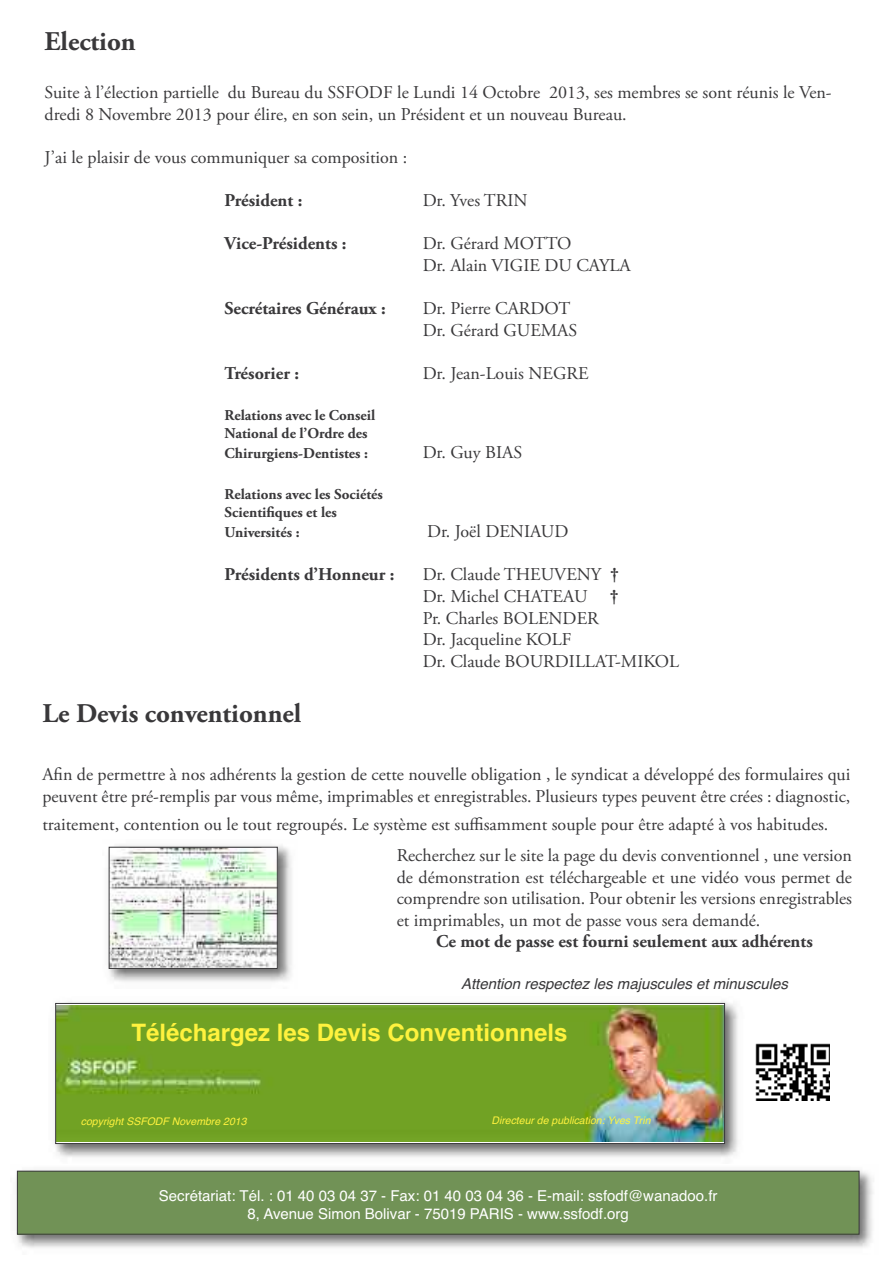
<style>
.page{position:relative;width:893px;height:1263px;background:#fff}
.page>*{position:absolute;margin:0;border:0;box-sizing:border-box;transform-origin:0 0}
.t1{font:700 27px "Adobe Garamond Pro";color:#39383a}
.t2{font:700 24px "Helvetica";color:#fff23e}
.t3{font:18px/21.6px "Adobe Garamond Pro";color:#39383a}
.t4{font:700 18px "Adobe Garamond Pro";color:#39383a}
.t5{font:700 15px/18px "Adobe Garamond Pro";color:#39383a}
.t6{font:15px/18px "Helvetica";color:#fff;text-align:center}
.t7{font:italic 15px "Helvetica";color:#39383a}
.t8{font:italic 10.5px "Helvetica";color:#fff23e}
.s1{font-weight:700}
</style>
<div class="page">
<img style="left:54px;top:1001px;width:684px;height:156px">
<img style="left:57px;top:1005px;width:666px;height:137px">
<div style="left:55px;top:1003px;width:670px;height:141px;border:1px solid #39383a"></div>
<img style="left:16px;top:1170px;width:857px;height:78px">
<div style="left:17px;top:1171px;width:842px;height:63px;background:#719256"></div>
<div style="left:17px;top:1171px;width:842px;height:63px;border:1px solid #39383a"></div>
<img style="left:755px;top:1043px;width:74px;height:57px">
<img style="left:108px;top:845px;width:184px;height:137px">
<img style="left:111px;top:849px;width:165px;height:118px">
<div style="left:109px;top:847px;width:169px;height:122px;border:1px solid #39383a"></div>
<h1 class="t1" style="left:45px;top:31px;width:93px">Election</h1>
<p class="t3" style="left:45px;top:83px;width:788px">Suite à l’élection partielle du Bureau du SSFODF le Lundi 14 Octobre 2013, ses membres se sont réunis le Ven&shy;dredi 8 Novembre 2013 pour élire, en son sein, un Président et un nouveau Bureau.</p>
<p class="t3" style="left:45px;top:148px;width:364px">J’ai le plaisir de vous communiquer sa composition :</p>
<p class="t4" style="left:225px;top:193px;width:79px">Président :</p>
<p class="t3" style="left:423px;top:191px;width:106px">Dr. Yves TRIN</p>
<p class="t4" style="left:225px;top:236px;width:123px">Vice-Présidents :</p>
<p class="t3" style="left:423px;top:234px;width:210px">Dr. Gérard MOTTO<br>Dr. Alain VIGIE DU CAYLA</p>
<p class="t4" style="left:225px;top:301px;width:163px">Secrétaires Généraux :</p>
<p class="t3" style="left:423px;top:299px;width:156px">Dr. Pierre CARDOT<br>Dr. Gérard GUEMAS</p>
<p class="t4" style="left:225px;top:366px;width:76px">Trésorier :</p>
<p class="t3" style="left:423px;top:364px;width:168px">Dr. Jean-Louis NEGRE</p>
<p class="t5" style="left:225px;top:407px;width:152px">Relations avec le Conseil<br>National de l’Ordre des</p>
<p class="t5" style="left:225px;top:446px;width:145px">Chirurgiens-Dentistes :</p>
<p class="t3" style="left:423px;top:443px;width:101px">Dr. Guy BIAS</p>
<p class="t5" style="left:225px;top:487px;width:160px">Relations avec les Sociétés<br>Scientifiques et les</p>
<p class="t5" style="left:225px;top:525px;width:76px">Universités :</p>
<p class="t3" style="left:427px;top:522px;width:143px">Dr. Joël DENIAUD</p>
<p class="t4" style="left:225px;top:568px;width:171px">Présidents d’Honneur :</p>
<p class="t3" style="left:423px;top:565px;width:198px">Dr. Claude THEUVENY <span class="s1">†<br></span>Dr. Michel CHATEAU</p>
<p class="t4" style="left:610px;top:589px;width:10px">†</p>
<p class="t3" style="left:423px;top:609px;width:258px">Pr. Charles BOLENDER<br>Dr. Jacqueline KOLF<br>Dr. Claude BOURDILLAT-MIKOL</p>
<h1 class="t1" style="left:42px;top:703px;width:261px">Le Devis conventionnel</h1>
<p class="t3" style="left:42px;top:765px;width:810px">Afin de permettre à nos adhérents la gestion de cette nouvelle obligation , le syndicat a développé des formulaires qui peuvent être pré-remplis par vous même, imprimables et enregistrables. Plusieurs types peuvent être crées : diagnostic,</p>
<p class="t3" style="left:397px;top:810px;width:457px;line-height:30.9px;text-indent:-354px">traitement, contention ou le tout regroupés. Le système est suffisamment souple pour être adapté à vos habitudes.<br>Recherchez sur le site la page du devis conventionnel , une version</p>
<p class="t3" style="left:397px;top:868px;width:457px;text-align:justify">de démonstration est téléchargeable et une vidéo vous permet de comprendre son utilisation. Pour obtenir les versions enregistrables et imprimables, un mot de passe vous sera demandé.</p>
<p class="t4" style="left:436px;top:934px;width:378px">Ce mot de passe est fourni seulement aux adhérents</p>
<p class="t7" style="left:461px;top:975px;width:328px">Attention respectez les majuscules et minuscules</p>
<h2 class="t2" style="left:131px;top:1018px;width:438px">Téléchargez les Devis Conventionnels</h2>
<p class="t8" style="left:81px;top:1115px;width:167px">copyright SSFODF Novembre 2013</p>
<p class="t8" style="left:491px;top:1114px;width:161px">Directeur de publication: Yves Trin</p>
<p class="t6" style="left:159px;top:1186px;width:560px">Secrétariat: Tél. : 01 40 03 04 37 - Fax: 01 40 03 04 36 - E-mail: ssfodf@wanadoo.fr<br>8, Avenue Simon Bolivar - 75019 PARIS - www.ssfodf.org</p>
</div>
